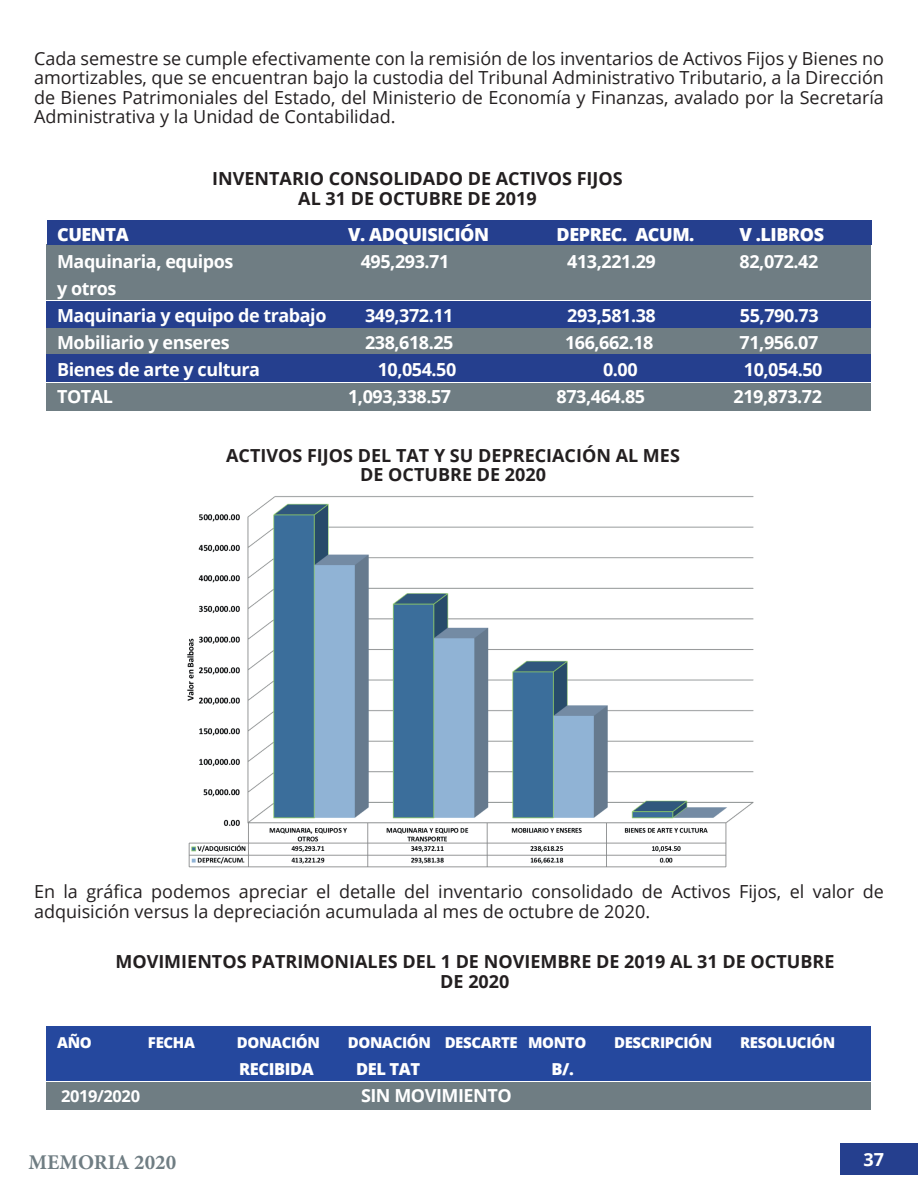
<style>
.page{position:relative;width:918px;height:1188px;background:#fff}
.page>*{position:absolute;margin:0;border:0;box-sizing:border-box;transform-origin:0 0}
.t1{font:700 21px "Minion Pro";color:#6f7d83}
.t2{font:18px/19.5px "Open Sans";color:#231f20;text-align:justify}
.t3{font:700 18px/27px "Open Sans";letter-spacing:-.025em;color:#fff}
.t4{font:700 18px/19.5px "Open Sans";color:#231f20;text-align:center}
.t5{font:800 18px "Open Sans";letter-spacing:-.025em;color:#fff}
.t6{font:800 16.5px "Open Sans";letter-spacing:-.025em;color:#fff}
.t7{font:700 16.5px "Open Sans";letter-spacing:-.025em;color:#fff}
.t8{font:800 15px "Open Sans";letter-spacing:-.025em;color:#fff}
</style>
<div class="page">
<div style="left:840px;top:1143px;width:78px;height:32px;background:#253f8e"></div>
<img style="left:187px;top:496px;width:567px;height:372px">
<div style="left:47px;top:301px;width:824px;height:27px;background:#253f8e"></div>
<div style="left:47px;top:383px;width:824px;height:27px;background:#6f7d83"></div>
<div style="left:47px;top:328px;width:824px;height:28px;background:#6f7d83"></div>
<div style="left:47px;top:245px;width:824px;height:55px;background:#6f7d83"></div>
<div style="left:47px;top:354px;width:824px;height:28px;background:#253f8e"></div>
<div style="left:47px;top:220px;width:824px;height:25px;background:#253f8e"></div>
<div style="left:46px;top:1026px;width:825px;height:55px;background:#25489e"></div>
<div style="left:46px;top:1082px;width:824px;height:28px;background:#6f7d83"></div>
<p class="t2" style="left:34px;top:48px;width:851px">Cada semestre se cumple efectivamente con la remisión de los inventarios de Activos Fijos y Bienes no amortizables, que se encuentran bajo la custodia del Tribunal Administrativo Tributario, a la Dirección de Bienes Patrimoniales del Estado, del Ministerio de Economía y Finanzas, avalado por la Secretaría Administrativa y la Unidad de Contabilidad.</p>
<p class="t4" style="left:212px;top:169px;width:412px">INVENTARIO CONSOLIDADO DE ACTIVOS FIJOS<br>AL 31 DE OCTUBRE DE 2019</p>
<p class="t5" style="left:57px;top:220px;width:73px">CUENTA</p>
<p class="t5" style="left:348px;top:220px;width:142px">V. ADQUISICIÓN</p>
<p class="t5" style="left:557px;top:220px;width:139px">DEPREC. ACUM.</p>
<p class="t5" style="left:740px;top:220px;width:86px">V .LIBROS</p>
<p class="t3" style="left:57px;top:247px;width:178px">Maquinaria, equipos</p>
<p class="t3" style="left:361px;top:247px;width:90px">495,293.71</p>
<p class="t3" style="left:567px;top:247px;width:90px">413,221.29</p>
<p class="t3" style="left:740px;top:247px;width:80px">82,072.42</p>
<p class="t3" style="left:57px;top:274px;width:271px">y otros<br>Maquinaria y equipo de trabajo</p>
<p class="t3" style="left:365px;top:301px;width:90px">349,372.11</p>
<p class="t3" style="left:567px;top:301px;width:90px">293,581.38</p>
<p class="t3" style="left:740px;top:301px;width:80px">55,790.73</p>
<p class="t3" style="left:57px;top:328px;width:174px">Mobiliario y enseres</p>
<p class="t3" style="left:365px;top:328px;width:90px">238,618.25</p>
<p class="t3" style="left:565px;top:328px;width:90px">166,662.18</p>
<p class="t3" style="left:740px;top:328px;width:80px">71,956.07</p>
<p class="t3" style="left:57px;top:355px;width:205px">Bienes de arte y cultura</p>
<p class="t3" style="left:378px;top:355px;width:80px">10,054.50</p>
<p class="t3" style="left:603px;top:355px;width:36px">0.00</p>
<p class="t3" style="left:744px;top:355px;width:80px">10,054.50</p>
<p class="t3" style="left:57px;top:382px;width:57px">TOTAL</p>
<p class="t3" style="left:348px;top:382px;width:105px">1,093,338.57</p>
<p class="t3" style="left:557px;top:382px;width:90px">873,464.85</p>
<p class="t3" style="left:734px;top:382px;width:90px">219,873.72</p>
<p class="t4" style="left:226px;top:445px;width:455px">ACTIVOS FIJOS DEL TAT Y SU DEPRECIACIÓN AL MES<br>DE OCTUBRE DE 2020</p>
<p class="t2" style="left:34px;top:881px;width:851px">En la gráfica podemos apreciar el detalle del inventario consolidado de Activos Fijos, el valor de adquisición versus la depreciación acumulada al mes de octubre de 2020.</p>
<p class="t4" style="left:115px;top:952px;width:721px">MOVIMIENTOS PATRIMONIALES DEL 1 DE NOVIEMBRE DE 2019 AL 31 DE OCTUBRE<br>DE 2020</p>
<p class="t8" style="left:57px;top:1031px;width:36px">AÑO</p>
<p class="t8" style="left:148px;top:1031px;width:48px">FECHA</p>
<p class="t8" style="left:237px;top:1031px;width:85px">DONACIÓN</p>
<p class="t8" style="left:348px;top:1031px;width:240px">DONACIÓN DESCARTE MONTO</p>
<p class="t8" style="left:614px;top:1031px;width:100px">DESCRIPCIÓN</p>
<p class="t8" style="left:740px;top:1031px;width:97px">RESOLUCIÓN</p>
<p class="t6" style="left:239px;top:1056px;width:76px">RECIBIDA</p>
<p class="t6" style="left:356px;top:1056px;width:66px">DEL TAT</p>
<p class="t6" style="left:552px;top:1056px;width:24px">B/.</p>
<p class="t7" style="left:61px;top:1084px;width:80px">2019/2020</p>
<p class="t3" style="left:361px;top:1081px;width:152px">SIN MOVIMIENTO</p>
<p class="t1" style="left:29px;top:1148px;width:149px">MEMORIA 2020</p>
<p class="t3" style="left:863px;top:1145px;width:22px">37</p>
</div>
